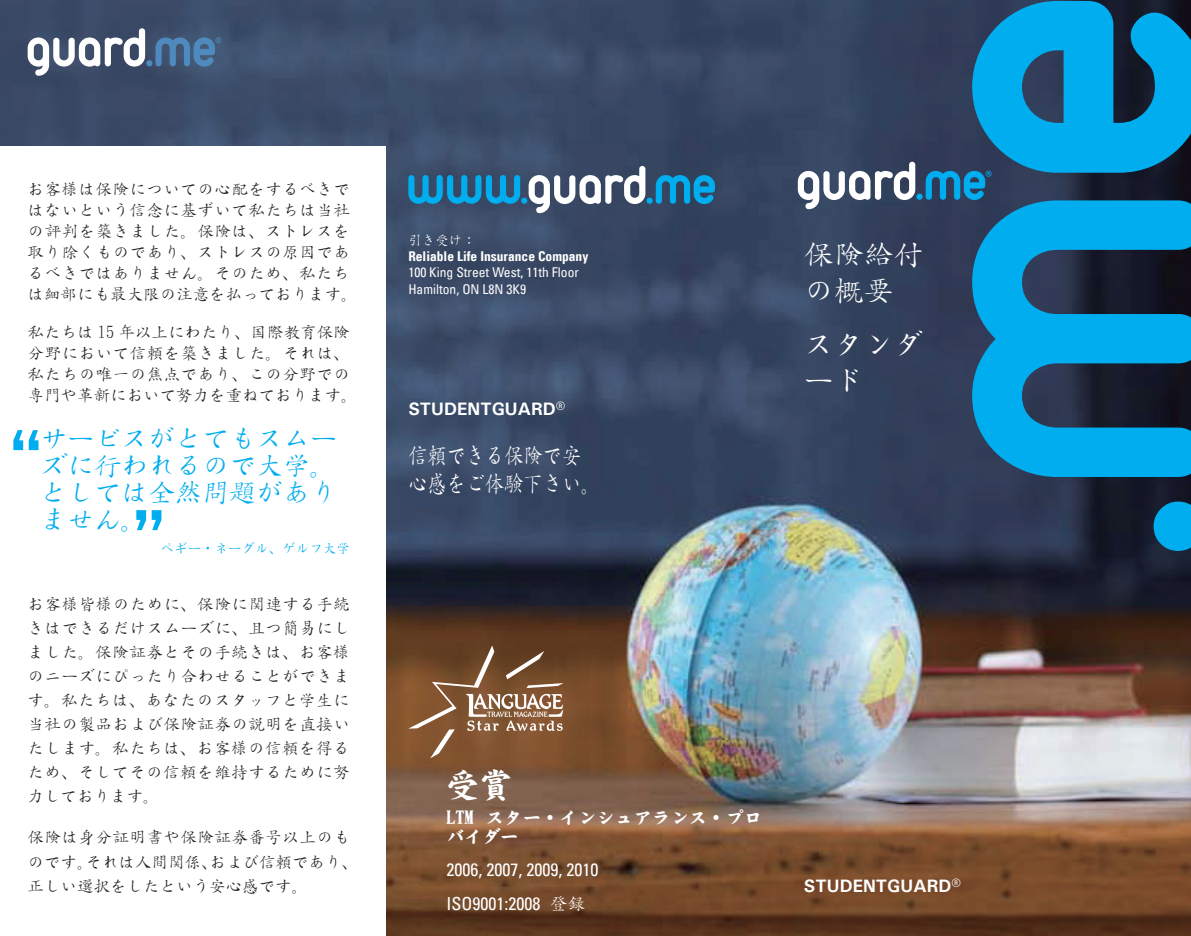
<style>
.page{position:relative;width:1191px;height:936px;background:#fff}
.page>*{position:absolute;margin:0;border:0;box-sizing:border-box;transform-origin:0 0}
.t1{font:700 69px "Trade Gothic";color:#00aeef}
.t2{font:33px "DF Kai Sho UB WIN RKSJ H";color:#fff}
.t3{font:30px/36px "DF Kai Sho Lt WIN RKSJ H";color:#fff}
.t4{font:27px/27px "DF Kai Sho Lt WIN RKSJ H";color:#00aeef;text-align:justify}
.t5{font:24px/28.8px "DF Kai Sho Lt WIN RKSJ H";color:#fff;scale:.8 1}
.t6{font:condensed 18px/34.3px "Univers LT";color:#fff}
.t7{font:700 18px "Univers";color:#fff}
.t8{font:18px/19.5px "DF Kai Sho UB WIN RKSJ H";letter-spacing:.03em;color:#fff}
.t9{font:16.5px/24px "DF Kai Sho Lt WIN RKSJ H";letter-spacing:.03em;color:#231f20}
.t10{font:16.5px/21px "DF Kai Sho Lt WIN RKSJ H";color:#231f20}
.t11{font:condensed 13.5px/16.2px "Univers LT";color:#fff}
.t12{font:700 condensed 13.5px "Univers LT";color:#fff}
.t13{font:13.5px "DF Kai Sho Lt WIN RKSJ H";color:#00aeef}
.t14{font:13.5px "DF Kai Sho Lt WIN RKSJ H";color:#fff}
.s1{font-family:"DF Kai Sho Lt WIN RKSJ H";font-stretch:normal}
</style>
<div class="page">
<img style="left:386px;top:0;width:805px;height:935px">
<svg style="left:408px;top:166px;width:307px;height:47px;background:#487493"></svg>
<svg style="left:1153px;top:501px;width:38px;height:50px;background:#0494cd"></svg>
<svg style="left:972px;top:209px;width:219px;height:268px;background:#0d75a3"></svg>
<svg style="left:798px;top:1px;width:393px;height:208px;background:#22678e"></svg>
<svg style="left:408px;top:645px;width:155px;height:113px;background:#8a6345"></svg>
<img style="left:0;top:0;width:387px;height:146px">
<svg style="left:28px;top:28px;width:193px;height:48px"></svg>
<p class="t9" style="left:28px;top:178px;width:332px;line-height:21px">お客様は保険についての心配をするべきではないという信念に基ずいて私たちは当社の評判を築きました。保険は、ストレスを取り除くものであり、ストレスの原因であるべきではありません。そのため、私たちは細部にも最大限の注意を払っております。</p>
<p class="t10" style="left:28px;top:322px;width:332px">私たちは 15 年以上にわたり、国際教育保険分野において信頼を築きました。それは、私たちの唯一の焦点であり、この分野での専門や革新において努力を重ねております。</p>
<h3 class="t4" style="left:40px;top:425px;width:301px">サービスがとてもスムーズに行われるので大学。としては全然問題がありません。</h3>
<p class="t13" style="left:161px;top:541px;width:190px">ペギー・ネーグル、ゲルフ大学</p>
<h1 class="t1" style="left:11px;top:413px;width:32px">“</h1>
<h1 class="t1" style="left:134px;top:493px;width:32px">”</h1>
<p class="t9" style="left:28px;top:592px;width:324px;text-align:justify">お客様皆様のために、保険に関連する手続きはできるだけスムーズに、且つ簡易にしました。保険証券とその手続きは、お客様のニーズにぴったり合わせることができます。私たちは、あなたのスタッフと学生に当社の製品および保険証券の説明を直接いたします。私たちは、お客様の信頼を得るため、そしてその信頼を維持するために努力しております。</p>
<p class="t10" style="left:28px;top:825px;width:332px;line-height:24px">保険は身分証明書や保険証券番号以上のものです。それは人間関係、および信頼であり、正しい選択をしたという安心感です。</p>
<p class="t14" style="left:408px;top:233px;width:69px">引き受け：</p>
<p class="t12" style="left:408px;top:248px;width:181px">Reliable Life Insurance Company</p>
<p class="t11" style="left:408px;top:264px;width:172px">100 King Street West, 11th Floor<br>Hamilton, ON L8N 3K9</p>
<p class="t7" style="left:408px;top:397px;width:158px">STUDENTGUARD®</p>
<h3 class="t5" style="left:408px;top:440px;width:241px">信頼できる保険で安心感をご体験下さい。</h3>
<h3 class="t3" style="left:804px;top:237px;width:121px">保険給付の概要</h3>
<h3 class="t3" style="left:804px;top:326px;width:121px">スタンダード</h3>
<h2 class="t2" style="left:446px;top:768px;width:67px">受賞</h2>
<p class="t8" style="left:446px;top:807px;width:317px">LTM スター・インシュアランス・プロバイダー</p>
<p class="t6" style="left:446px;top:851px;width:153px">2006, 2007, 2009, 2010<br>ISO9001:2008 <span class="s1">登録</span></p>
<p class="t7" style="left:804px;top:873px;width:158px">STUDENTGUARD®</p>
</div>
